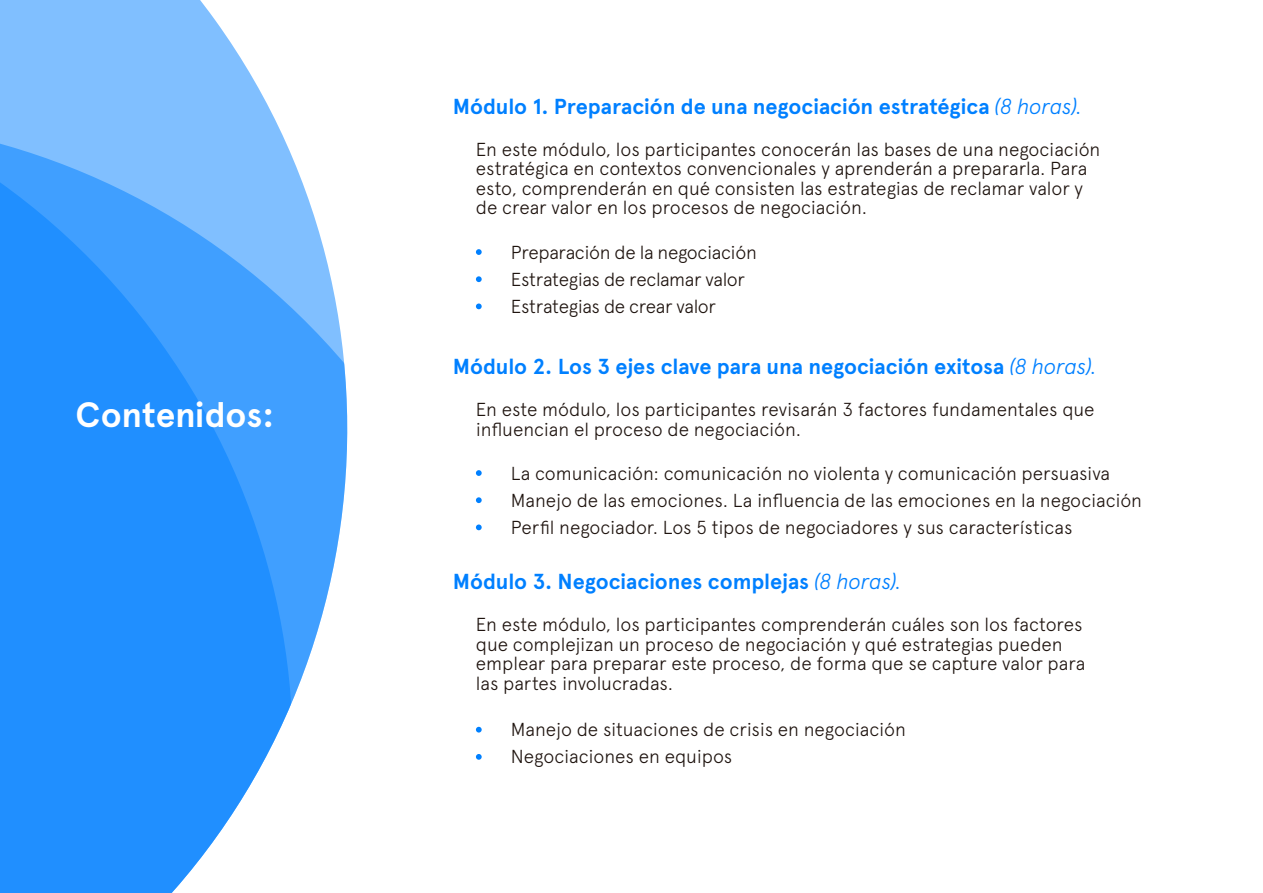
<style>
.page{position:relative;width:1263px;height:893px;background:#fff}
.page>*{position:absolute;margin:0;border:0;box-sizing:border-box;transform-origin:0 0}
.t1{font:700 35.25px "Apercu";letter-spacing:-.005em;color:#fff}
.t2{font:700 21.75px "Apercu";color:#0080ff}
.t3{font:300 18.75px/19.5px "Apercu";letter-spacing:-.005em;color:#1f140f}
.s1{font-weight:300;font-style:italic}
</style>
<div class="page">
<svg style="left:0;top:0;width:347px;height:893px;background:#59abff"></svg>
<svg style="left:476px;top:249px;width:6px;height:6px"></svg>
<svg style="left:476px;top:276px;width:6px;height:6px"></svg>
<svg style="left:476px;top:303px;width:6px;height:6px"></svg>
<svg style="left:476px;top:470px;width:6px;height:6px"></svg>
<svg style="left:476px;top:497px;width:6px;height:6px"></svg>
<svg style="left:476px;top:524px;width:6px;height:6px"></svg>
<svg style="left:476px;top:727px;width:6px;height:5px"></svg>
<svg style="left:476px;top:754px;width:6px;height:6px"></svg>
<h1 class="t1" style="left:76px;top:393px;width:200px">Contenidos:</h1>
<p class="t2" style="left:453px;top:93px;width:631px">Módulo 1. Preparación de una negociación estratégica <span class="s1">(8 horas).</span></p>
<p class="t3" style="left:476px;top:139px;width:626px">En este módulo, los participantes conocerán las bases de una negociación estratégica en contextos convencionales y aprenderán a prepararla. Para esto, comprenderán en qué consisten las estrategias de reclamar valor y de crear valor en los procesos de negociación.</p>
<p class="t3" style="left:511px;top:239px;width:247px;line-height:27px">Preparación de la negociación<br>Estrategias de reclamar valor<br>Estrategias de crear valor</p>
<p class="t2" style="left:453px;top:353px;width:646px">Módulo 2. Los 3 ejes clave para una negociación exitosa <span class="s1">(8 horas).</span></p>
<p class="t3" style="left:476px;top:400px;width:620px">En este módulo, los participantes revisarán 3 factores fundamentales que influencian el proceso de negociación.</p>
<p class="t3" style="left:511px;top:460px;width:633px;line-height:27px">La comunicación: comunicación no violenta y comunicación persuasiva<br>Manejo de las emociones. La influencia de las emociones en la negociación<br>Perfil negociador. Los 5 tipos de negociadores y sus características</p>
<p class="t2" style="left:453px;top:568px;width:450px">Módulo 3. Negociaciones complejas <span class="s1">(8 horas).</span></p>
<p class="t3" style="left:476px;top:615px;width:611px">En este módulo, los participantes comprenderán cuáles son los factores que complejizan un proceso de negociación y qué estrategias pueden emplear para preparar este proceso, de forma que se capture valor para las partes involucradas.</p>
<p class="t3" style="left:511px;top:716px;width:396px;line-height:27px">Manejo de situaciones de crisis en negociación<br>Negociaciones en equipos</p>
</div>
